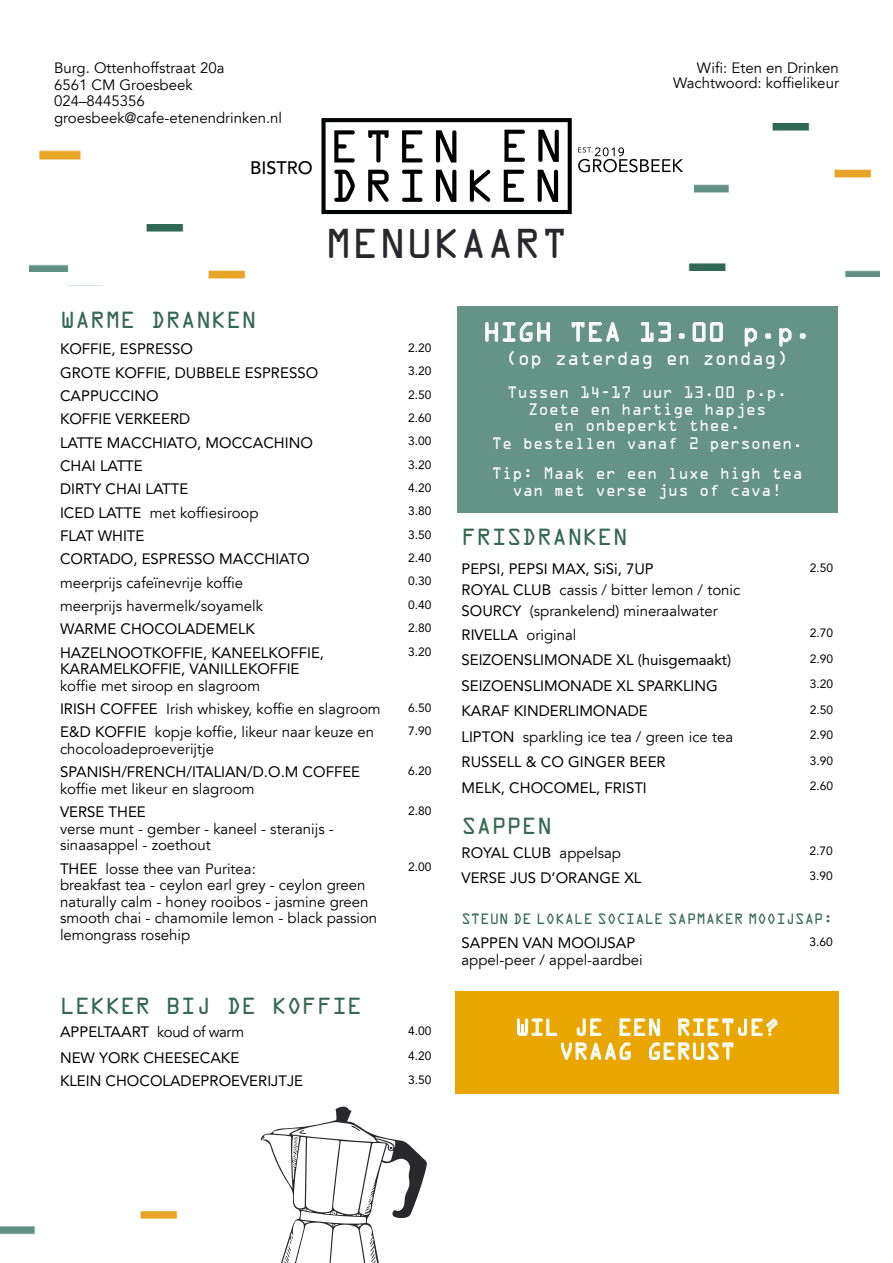
<style>
.page{position:relative;width:893px;height:1263px;background:#fff}
.page>*{position:absolute;margin:0;border:0;box-sizing:border-box;transform-origin:0 0}
.t1{font:37.5px "OCRA Std";color:#29292d}
.t2{font:24px "OCRA Std";color:#fff}
.t3{font:21px "OCRA Std";color:#356953}
.t4{font:21px/24px "OCRA Std";color:#fff;text-align:center}
.t5{font:18px "OCRA Std";color:#fff;scale:.95 1}
.t6{font:500 18px "Avenir LT Std";color:#000}
.t7{font:15px/16.5px "Avenir LT";color:#000}
.t8{font:15px/16.5px "Avenir LT Std";color:#000}
.t9{font:15px/16.5px "OCRA Std";color:#fff;text-align:center;scale:.96 1}
.t10{font:13.5px "OCRA Std";color:#356953}
.t11{font:12px "Avenir LT Std";color:#000}
.s1{font-family:"Avenir LT Std"}
.s2{font-family:"Avenir LT"}
</style>
<div class="page">
<svg style="left:260px;top:1106px;width:167px;height:157px"></svg>
<img style="left:30px;top:150px;width:51px;height:122px">
<img style="left:68px;top:224px;width:178px;height:55px">
<div style="left:457px;top:306px;width:380px;height:206px;background:#659385"></div>
<img style="left:0;top:1210px;width:178px;height:25px">
<svg style="left:321px;top:118px;width:251px;height:96px"></svg>
<svg style="left:578px;top:147px;width:105px;height:25px"></svg>
<svg style="left:485px;top:322px;width:65px;height:20px"></svg>
<svg style="left:572px;top:322px;width:47px;height:20px"></svg>
<svg style="left:641px;top:322px;width:30px;height:20px"></svg>
<svg style="left:679px;top:333px;width:6px;height:6px"></svg>
<svg style="left:692px;top:322px;width:31px;height:20px"></svg>
<svg style="left:745px;top:328px;width:12px;height:19px"></svg>
<svg style="left:765px;top:333px;width:6px;height:6px"></svg>
<svg style="left:779px;top:328px;width:13px;height:19px"></svg>
<svg style="left:799px;top:333px;width:7px;height:6px"></svg>
<div style="left:455px;top:991px;width:384px;height:103px;background:#e9a600"></div>
<svg style="left:517px;top:1019px;width:40px;height:17px"></svg>
<svg style="left:577px;top:1019px;width:24px;height:17px"></svg>
<svg style="left:620px;top:1019px;width:40px;height:17px"></svg>
<svg style="left:679px;top:1019px;width:98px;height:17px"></svg>
<svg style="left:561px;top:1043px;width:70px;height:17px"></svg>
<svg style="left:649px;top:1043px;width:84px;height:17px"></svg>
<img style="left:694px;top:124px;width:186px;height:153px">
<img style="left:688px;top:238px;width:56px;height:32px">
<p class="t7" style="left:54px;top:60px;width:230px">Burg. Ottenhoffstraat 20a<br>6561 CM Groesbeek<br>024–8445356 groesbeek@cafe-etenendrinken.nl</p>
<p class="t6" style="left:250px;top:157px;width:64px">BISTRO</p>
<h1 class="t1" style="left:325px;top:227px;width:244px">MENUKAART</h1>
<p class="t7" style="left:673px;top:61px;width:167px;line-height:15px;text-align:right">Wifi: Eten en Drinken<br>Wachtwoord: koffielikeur</p>
<h3 class="t3" style="left:60px;top:311px;width:198px">WARME DRANKEN</h3>
<p class="t8" style="left:60px;top:341px;width:135px">KOFFIE, ESPRESSO</p>
<p class="t11" style="left:408px;top:341px;width:25px">2.20</p>
<p class="t8" style="left:60px;top:364px;width:260px">GROTE KOFFIE, DUBBELE ESPRESSO</p>
<p class="t11" style="left:408px;top:364px;width:25px">3.20</p>
<p class="t8" style="left:60px;top:388px;width:100px">CAPPUCCINO</p>
<p class="t11" style="left:408px;top:388px;width:25px">2.50</p>
<p class="t8" style="left:60px;top:411px;width:132px">KOFFIE VERKEERD</p>
<p class="t11" style="left:408px;top:411px;width:25px">2.60</p>
<p class="t8" style="left:60px;top:434px;width:254px">LATTE MACCHIATO, MOCCACHINO</p>
<p class="t11" style="left:408px;top:434px;width:25px">3.00</p>
<p class="t8" style="left:60px;top:458px;width:84px">CHAI LATTE</p>
<p class="t11" style="left:408px;top:458px;width:25px">3.20</p>
<p class="t8" style="left:60px;top:481px;width:130px">DIRTY CHAI LATTE</p>
<p class="t11" style="left:408px;top:481px;width:25px">4.20</p>
<p class="t7" style="left:60px;top:505px;width:200px"><span class="s1">ICED LATTE</span> met koffiesiroop</p>
<p class="t11" style="left:408px;top:504px;width:25px">3.80</p>
<p class="t8" style="left:60px;top:528px;width:86px">FLAT WHITE</p>
<p class="t11" style="left:408px;top:528px;width:25px">3.50</p>
<p class="t8" style="left:60px;top:551px;width:251px">CORTADO, ESPRESSO MACCHIATO</p>
<p class="t11" style="left:408px;top:551px;width:25px">2.40</p>
<p class="t7" style="left:60px;top:575px;width:185px">meerprijs cafeïnevrije koffie</p>
<p class="t11" style="left:408px;top:574px;width:25px">0.30</p>
<p class="t7" style="left:60px;top:598px;width:205px">meerprijs havermelk/soyamelk</p>
<p class="t11" style="left:408px;top:598px;width:25px">0.40</p>
<p class="t8" style="left:60px;top:621px;width:196px">WARME CHOCOLADEMELK</p>
<p class="t11" style="left:408px;top:621px;width:25px">2.80</p>
<p class="t8" style="left:60px;top:644px;width:266px">HAZELNOOTKOFFIE, KANEELKOFFIE,<br>KARAMELKOFFIE, VANILLEKOFFIE</p>
<p class="t7" style="left:60px;top:678px;width:202px">koffie met siroop en slagroom</p>
<p class="t11" style="left:408px;top:644px;width:25px">3.20</p>
<p class="t7" style="left:60px;top:701px;width:322px"><span class="s1">IRISH COFFEE</span> Irish whiskey, koffie en slagroom</p>
<p class="t11" style="left:408px;top:701px;width:25px">6.50</p>
<p class="t7" style="left:60px;top:724px;width:316px"><span class="s1">E&amp;D KOFFIE</span> kopje koffie, likeur naar keuze en chocoloadeproeverijtje</p>
<p class="t11" style="left:408px;top:724px;width:25px">7.90</p>
<p class="t8" style="left:60px;top:764px;width:302px">SPANISH/FRENCH/ITALIAN/D.O.M COFFEE</p>
<p class="t7" style="left:60px;top:781px;width:196px">koffie met likeur en slagroom</p>
<p class="t11" style="left:408px;top:764px;width:25px">6.20</p>
<p class="t8" style="left:60px;top:804px;width:87px">VERSE THEE</p>
<p class="t7" style="left:60px;top:821px;width:275px">verse munt - gember - kaneel - steranijs - sinaasappel - zoethout</p>
<p class="t11" style="left:408px;top:804px;width:25px">2.80</p>
<p class="t7" style="left:60px;top:860px;width:319px"><span class="s1">THEE</span> losse thee van Puritea:<br>breakfast tea - ceylon earl grey - ceylon green naturally calm - honey rooibos - jasmine green smooth chai - chamomile lemon - black passion lemongrass rosehip</p>
<p class="t11" style="left:408px;top:860px;width:25px">2.00</p>
<h3 class="t3" style="left:60px;top:996px;width:304px">LEKKER BIJ DE KOFFIE</h3>
<p class="t8" style="left:60px;top:1024px;width:186px">APPELTAART <span class="s2">koud of warm</span></p>
<p class="t11" style="left:408px;top:1024px;width:25px">4.00</p>
<p class="t8" style="left:60px;top:1049px;width:181px">NEW YORK CHEESECAKE</p>
<p class="t11" style="left:408px;top:1049px;width:25px">4.20</p>
<p class="t8" style="left:60px;top:1073px;width:245px">KLEIN CHOCOLADEPROEVERIJTJE</p>
<p class="t11" style="left:408px;top:1073px;width:25px">3.50</p>
<h2 class="t2" style="left:483px;top:322px;width:330px">HIGH TEA 13.00 p.p.</h2>
<p class="t5" style="left:506px;top:351px;width:300px">(op zaterdag en zondag)</p>
<p class="t9" style="left:507px;top:386px;width:293px">Tussen 14-17 uur 13.00 p.p.<br>Zoete en hartige hapjes<br>en onbeperkt thee.</p>
<p class="t9" style="left:492px;top:430px;width:326px;line-height:30px;text-align:left">Te bestellen vanaf 2 personen.<br>Tip: Maak er een luxe high tea</p>
<p class="t9" style="left:512px;top:483px;width:282px">van met verse jus of cava!</p>
<h3 class="t3" style="left:461px;top:527px;width:168px">FRISDRANKEN</h3>
<p class="t8" style="left:461px;top:561px;width:194px">PEPSI, PEPSI MAX, SiSi, 7UP</p>
<p class="t7" style="left:461px;top:580px;width:280px;line-height:21px"><span class="s1">ROYAL CLUB</span> cassis / bitter lemon / tonic<br><span class="s1">SOURCY</span> (sprankelend) mineraalwater</p>
<p class="t11" style="left:810px;top:561px;width:25px">2.50</p>
<p class="t7" style="left:461px;top:627px;width:116px"><span class="s1">RIVELLA</span> original</p>
<p class="t11" style="left:810px;top:626px;width:25px">2.70</p>
<p class="t8" style="left:461px;top:652px;width:271px">SEIZOENSLIMONADE XL (huisgemaakt)</p>
<p class="t11" style="left:810px;top:652px;width:25px">2.90</p>
<p class="t8" style="left:461px;top:677px;width:258px">SEIZOENSLIMONADE XL SPARKLING</p>
<p class="t11" style="left:810px;top:677px;width:25px">3.20</p>
<p class="t8" style="left:461px;top:703px;width:188px">KARAF KINDERLIMONADE</p>
<p class="t11" style="left:810px;top:703px;width:25px">2.50</p>
<p class="t7" style="left:461px;top:729px;width:273px"><span class="s1">LIPTON</span> sparkling ice tea / green ice tea</p>
<p class="t11" style="left:810px;top:728px;width:25px">2.90</p>
<p class="t8" style="left:461px;top:754px;width:206px">RUSSELL &amp; CO GINGER BEER</p>
<p class="t11" style="left:810px;top:754px;width:25px">3.90</p>
<p class="t8" style="left:461px;top:779px;width:187px">MELK, CHOCOMEL, FRISTI</p>
<p class="t11" style="left:810px;top:779px;width:25px">2.60</p>
<h3 class="t3" style="left:461px;top:817px;width:92px">SAPPEN</h3>
<p class="t8" style="left:461px;top:844px;width:161px">ROYAL CLUB <span class="s2">appelsap</span></p>
<p class="t11" style="left:810px;top:844px;width:25px">2.70</p>
<p class="t8" style="left:461px;top:869px;width:181px">VERSE JUS D’ORANGE XL</p>
<p class="t11" style="left:810px;top:869px;width:25px">3.90</p>
<p class="t10" style="left:461px;top:913px;width:373px">STEUN DE LOKALE SOCIALE SAPMAKER MOOIJSAP:</p>
<p class="t8" style="left:461px;top:935px;width:175px">SAPPEN VAN MOOIJSAP</p>
<p class="t7" style="left:461px;top:952px;width:183px">appel-peer / appel-aardbei</p>
<p class="t11" style="left:810px;top:935px;width:25px">3.60</p>
<h3 class="t4" style="left:515px;top:1017px;width:265px">WIL JE EEN RIETJE?<br>VRAAG GERUST</h3>
</div>
